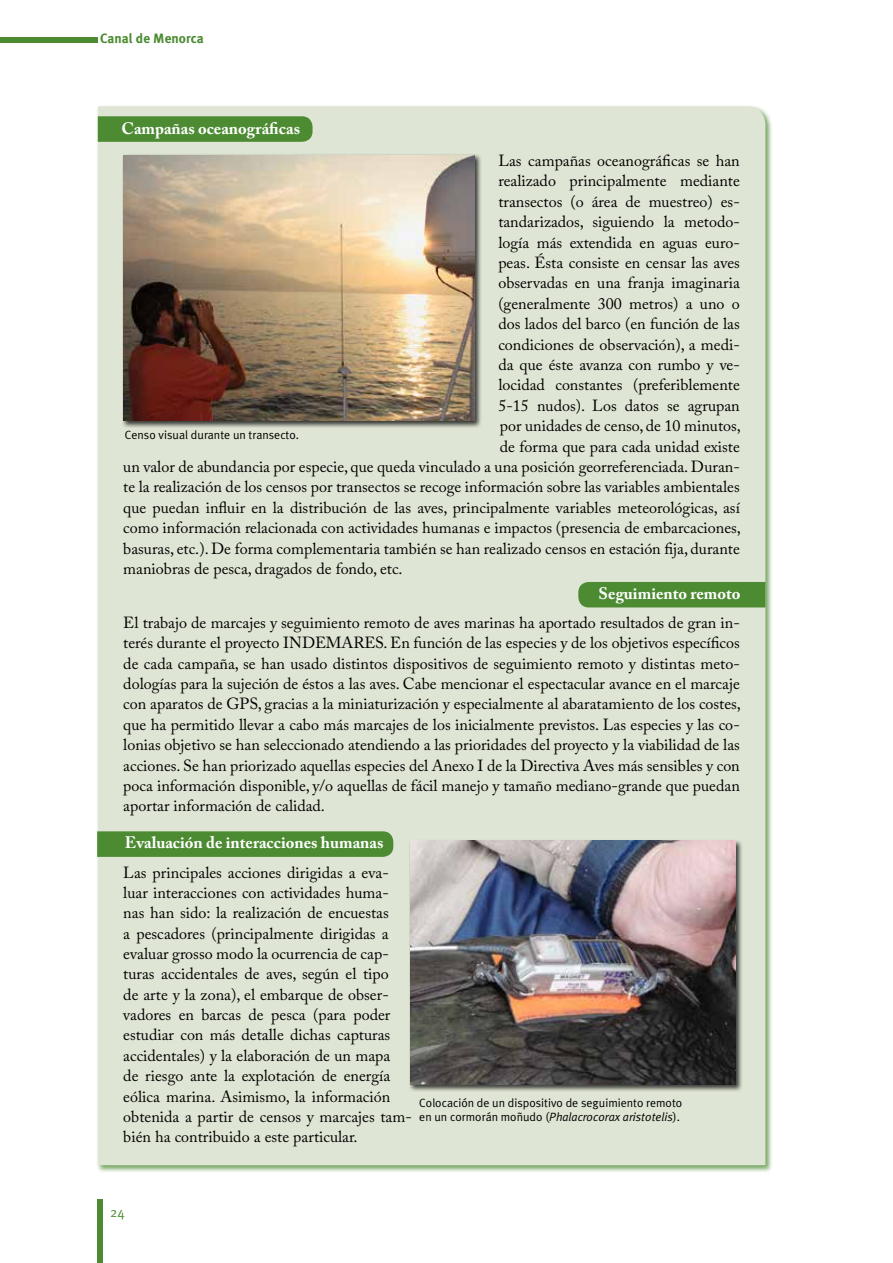
<style>
.page{position:relative;width:893px;height:1263px;background:#fff}
.page>*{position:absolute;margin:0;border:0;box-sizing:border-box;transform-origin:0 0}
.t1{font:700 16.5px "Adobe Caslon Pro";color:#fff}
.t2{font:16.05px/20.4px "Adobe Caslon Pro";color:#000;text-align:justify}
.t3{font:700 13.5px "Meta Plus";color:#4c8b32}
.t4{font:13.5px "Meta";color:#4c8b32}
.t5{font:12px/14.4px "Meta Plus Normal";color:#000}
.s1{font-style:italic}
</style>
<div class="page">
<div style="left:98px;top:1199px;width:5px;height:64px;background:#4c8b32"></div>
<div style="left:0;top:37px;width:98px;height:6px;background:#4c8b32"></div>
<div style="left:96px;top:105px;width:677px;height:1068px;background:#4c8b32;opacity:.75"></div>
<div style="left:98px;top:106px;width:667px;height:1059px;background:#dfe5d4"></div>
<svg style="left:98px;top:116px;width:215px;height:26px;background:#508d36"></svg>
<div style="left:578px;top:582px;width:187px;height:25px;background:#4c8b32"></div>
<div style="left:409px;top:839px;width:334px;height:253px;background:#000;opacity:.75"></div>
<img style="left:410px;top:841px;width:326px;height:243px">
<div style="left:122px;top:153px;width:360px;height:275px;background:#000;opacity:.75"></div>
<img style="left:123px;top:155px;width:352px;height:266px">
<svg style="left:97px;top:831px;width:296px;height:26px;background:#4f8d35"></svg>
<p class="t3" style="left:100px;top:30px;width:105px">Canal de Menorca</p>
<p class="t1" style="left:122px;top:119px;width:180px">Campañas oceanográficas</p>
<p class="t2" style="left:498px;top:150px;width:243px">Las campañas oceanográficas se han</p>
<p class="t2" style="left:498px;top:171px;width:243px">realizado principalmente mediante</p>
<p class="t2" style="left:498px;top:191px;width:243px">transectos (o área de muestreo) es-</p>
<p class="t2" style="left:498px;top:211px;width:243px">tandarizados, siguiendo la metodo-</p>
<p class="t2" style="left:498px;top:232px;width:243px">logía más extendida en aguas euro-</p>
<p class="t2" style="left:498px;top:252px;width:243px">peas. Ésta consiste en censar las aves</p>
<p class="t2" style="left:498px;top:273px;width:243px">observadas en una franja imaginaria</p>
<p class="t2" style="left:498px;top:293px;width:243px">(generalmente 300 metros) a uno o</p>
<p class="t2" style="left:498px;top:313px;width:243px">dos lados del barco (en función de las</p>
<p class="t2" style="left:498px;top:334px;width:243px">condiciones de observación), a medi-</p>
<p class="t2" style="left:498px;top:354px;width:243px">da que éste avanza con rumbo y ve-</p>
<p class="t2" style="left:498px;top:375px;width:243px">locidad constantes (preferiblemente</p>
<p class="t2" style="left:498px;top:395px;width:243px">5-15 nudos). Los datos se agrupan</p>
<p class="t2" style="left:500px;top:415px;width:243px">por unidades de censo, de 10 minutos,</p>
<p class="t2" style="left:500px;top:436px;width:241px">de forma que para cada unidad existe</p>
<p class="t2" style="left:123px;top:456px;width:618px">un valor de abundancia por especie, que queda vinculado a una posición georreferenciada. Duran-</p>
<p class="t2" style="left:123px;top:477px;width:618px">te la realización de los censos por transectos se recoge información sobre las variables ambientales</p>
<p class="t2" style="left:123px;top:497px;width:618px">que puedan influir en la distribución de las aves, principalmente variables meteorológicas, así</p>
<p class="t2" style="left:123px;top:517px;width:619px">como información relacionada con actividades humanas e impactos (presencia de embarcaciones,</p>
<p class="t2" style="left:123px;top:538px;width:618px">basuras, etc.). De forma complementaria también se han realizado censos en estación fija, durante</p>
<p class="t2" style="left:123px;top:558px;width:281px">maniobras de pesca, dragados de fondo, etc.</p>
<p class="t5" style="left:125px;top:427px;width:176px">Censo visual durante un transecto.</p>
<p class="t1" style="left:598px;top:583px;width:143px">Seguimiento remoto</p>
<p class="t2" style="left:123px;top:612px;width:619px">El trabajo de marcajes y seguimiento remoto de aves marinas ha aportado resultados de gran in&shy;terés durante el proyecto INDEMARES. En función de las especies y de los objetivos específicos de cada campaña, se han usado distintos dispositivos de seguimiento remoto y distintas meto&shy;dologías para la sujeción de éstos a las aves. Cabe mencionar el espectacular avance en el marcaje con aparatos de GPS, gracias a la miniaturización y especialmente al abaratamiento de los costes, que ha permitido llevar a cabo más marcajes de los inicialmente previstos. Las especies y las co&shy;lonias objetivo se han seleccionado atendiendo a las prioridades del proyecto y la viabilidad de las acciones. Se han priorizado aquellas especies del Anexo I de la Directiva Aves más sensibles y con poca información disponible, y/o aquellas de fácil manejo y tamaño mediano-grande que puedan aportar información de calidad.</p>
<p class="t1" style="left:125px;top:833px;width:260px">Evaluación de interacciones humanas</p>
<p class="t2" style="left:123px;top:862px;width:290px;text-align:left">Las principales acciones dirigidas a eva&shy;luar interacciones con actividades huma&shy;nas han sido: la realización de encuestas<br>a pescadores (principalmente dirigidas a evaluar grosso modo la ocurrencia de cap&shy;turas accidentales de aves, según el tipo<br>de arte y la zona), el embarque de obser&shy;vadores en barcas de pesca (para poder estudiar con más detalle dichas capturas accidentales) y la elaboración de un mapa<br>de riesgo ante la explotación de energía eólica marina. Asimismo, la información obtenida a partir de censos y marcajes tam&shy;bién ha contribuido a este particular.</p>
<p class="t5" style="left:419px;top:1095px;width:265px">Colocación de un dispositivo de seguimiento remoto en un cormorán moñudo (<span class="s1">Phalacrocorax aristotelis</span>).</p>
<p class="t4" style="left:110px;top:1205px;width:16px">24</p>
</div>
